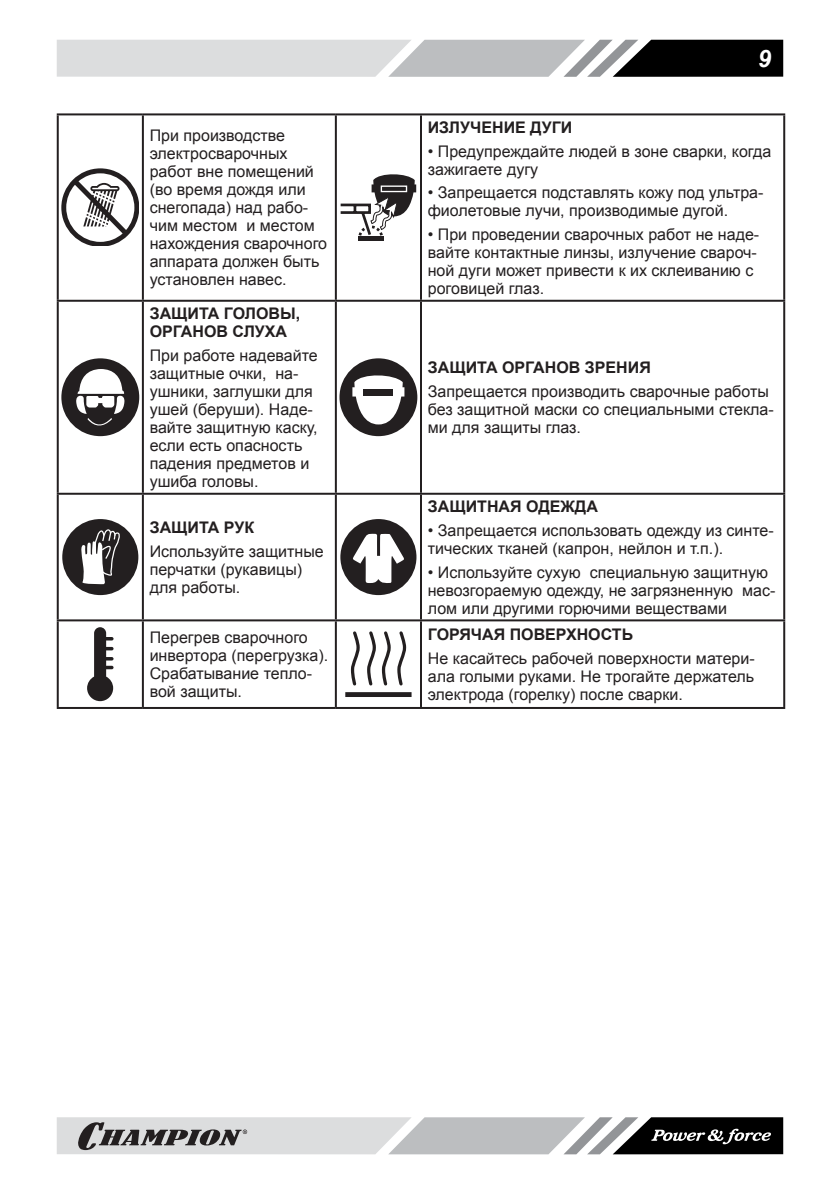
<style>
.page{position:relative;width:840px;height:1191px;background:#fff}
.page>*{position:absolute;margin:0;border:0;box-sizing:border-box;transform-origin:0 0}
.t1{font:italic 700 24px "Arial";color:#fff}
.t2{font:16px/18px "Arial";color:#231f20}
.t3{font:700 16px/18px "Arial";color:#231f20}
</style>
<div class="page">
<svg style="left:57px;top:40px;width:725px;height:37px;background:#a7a8a9"></svg>
<svg style="left:57px;top:1117px;width:725px;height:37px;background:#a1a2a3"></svg>
<hr style="left:57px;top:113px;width:86px;height:2px;background:#231f20">
<hr style="left:57px;top:115px;width:2px;height:185px;background:#231f20">
<hr style="left:143px;top:113px;width:192px;height:2px;background:#231f20">
<hr style="left:142px;top:115px;width:2px;height:185px;background:#231f20">
<hr style="left:335px;top:113px;width:86px;height:2px;background:#231f20">
<hr style="left:334px;top:115px;width:2px;height:185px;background:#231f20">
<hr style="left:421px;top:113px;width:363px;height:2px;background:#231f20">
<hr style="left:420px;top:115px;width:2px;height:185px;background:#231f20">
<hr style="left:782px;top:115px;width:2px;height:185px;background:#231f20">
<hr style="left:57px;top:300px;width:86px;height:2px;background:#231f20">
<hr style="left:57px;top:302px;width:2px;height:191px;background:#231f20">
<hr style="left:143px;top:300px;width:192px;height:2px;background:#231f20">
<hr style="left:142px;top:302px;width:2px;height:191px;background:#231f20">
<hr style="left:335px;top:300px;width:86px;height:2px;background:#231f20">
<hr style="left:334px;top:302px;width:2px;height:191px;background:#231f20">
<hr style="left:421px;top:300px;width:363px;height:2px;background:#231f20">
<hr style="left:420px;top:302px;width:2px;height:191px;background:#231f20">
<hr style="left:782px;top:302px;width:2px;height:191px;background:#231f20">
<hr style="left:57px;top:493px;width:86px;height:2px;background:#231f20">
<hr style="left:57px;top:495px;width:2px;height:124px;background:#231f20">
<hr style="left:143px;top:493px;width:192px;height:2px;background:#231f20">
<hr style="left:142px;top:495px;width:2px;height:124px;background:#231f20">
<hr style="left:335px;top:493px;width:86px;height:2px;background:#231f20">
<hr style="left:334px;top:495px;width:2px;height:124px;background:#231f20">
<hr style="left:421px;top:493px;width:363px;height:2px;background:#231f20">
<hr style="left:420px;top:495px;width:2px;height:124px;background:#231f20">
<hr style="left:782px;top:495px;width:2px;height:124px;background:#231f20">
<hr style="left:57px;top:619px;width:86px;height:2px;background:#231f20">
<hr style="left:57px;top:621px;width:2px;height:86px;background:#231f20">
<hr style="left:143px;top:619px;width:192px;height:2px;background:#231f20">
<hr style="left:142px;top:621px;width:2px;height:86px;background:#231f20">
<hr style="left:335px;top:619px;width:86px;height:2px;background:#231f20">
<hr style="left:334px;top:621px;width:2px;height:86px;background:#231f20">
<hr style="left:421px;top:619px;width:363px;height:2px;background:#231f20">
<hr style="left:420px;top:621px;width:2px;height:86px;background:#231f20">
<hr style="left:782px;top:621px;width:2px;height:86px;background:#231f20">
<hr style="left:57px;top:707px;width:86px;height:2px;background:#231f20">
<hr style="left:143px;top:707px;width:192px;height:2px;background:#231f20">
<hr style="left:335px;top:707px;width:86px;height:2px;background:#231f20">
<hr style="left:421px;top:707px;width:363px;height:2px;background:#231f20">
<svg style="left:61px;top:168px;width:78px;height:78px"></svg>
<hr style="left:358px;top:237px;width:25px;height:4px;background:#231f20">
<svg style="left:340px;top:174px;width:76px;height:64px"></svg>
<div style="left:61px;top:358px;width:78px;height:78px;background:#231f20;border-radius:50%"></div>
<svg style="left:76px;top:369px;width:48px;height:45px"></svg>
<svg style="left:87px;top:418px;width:25px;height:10px"></svg>
<div style="left:339px;top:358px;width:78px;height:78px;background:#231f20;border-radius:50%"></div>
<svg style="left:352px;top:375px;width:52px;height:49px"></svg>
<div style="left:363px;top:389px;width:30px;height:6px;background:#231f20"></div>
<div style="left:62px;top:519px;width:76px;height:76px;background:#231f20;border-radius:50%"></div>
<svg style="left:81px;top:529px;width:39px;height:55px"></svg>
<div style="left:340px;top:519px;width:76px;height:76px;background:#231f20;border-radius:50%"></div>
<svg style="left:353px;top:533px;width:51px;height:50px"></svg>
<svg style="left:87px;top:627px;width:26px;height:74px"></svg>
<div style="left:345px;top:692px;width:66px;height:5px;background:#231f20"></div>
<svg style="left:350px;top:631px;width:57px;height:55px"></svg>
<p class="t2" style="left:150px;top:127px;width:179px">при производстве электросварочных работ вне помещений (во время дождя или снегопада) над рабо&shy;чим местом и местом нахождения сварочного аппарата должен быть установлен навес.</p>
<p class="t3" style="left:150px;top:305px;width:152px">защита головы, органов Слуха</p>
<p class="t2" style="left:150px;top:346px;width:169px">при работе надевайте защитные очки, на&shy;ушники, заглушки для ушей (беруши). наде&shy;вайте защитную каску, если есть опасность падения предметов и ушиба головы.</p>
<p class="t3" style="left:150px;top:519px;width:106px">защита рук</p>
<p class="t2" style="left:150px;top:542px;width:175px">используйте защитные перчатки (рукавицы) для работы.</p>
<h1 class="t1" style="left:757px;top:44px;width:15px">9</h1>
<p class="t3" style="left:427px;top:119px;width:146px">излучение дуги</p>
<p class="t2" style="left:427px;top:142px;width:345px">• предупреждайте людей в зоне сварки, когда зажигаете дугу</p>
<p class="t2" style="left:427px;top:184px;width:337px">• запрещается подставлять кожу под ультра&shy;фиолетовые лучи, производимые дугой.</p>
<p class="t2" style="left:427px;top:225px;width:333px">• при проведении сварочных работ не наде&shy;вайте контактные линзы, излучение свароч&shy;ной дуги может привести к их склеиванию с роговицей глаз.</p>
<p class="t3" style="left:427px;top:359px;width:224px">защита органов зрения</p>
<p class="t2" style="left:427px;top:382px;width:347px">запрещается производить сварочные работы без защитной маски со специальными стекла&shy;ми для защиты глаз.</p>
<p class="t3" style="left:427px;top:498px;width:171px">защитная одежда</p>
<p class="t2" style="left:427px;top:521px;width:347px">• запрещается использовать одежду из синте&shy;тических тканей (капрон, нейлон и т.п.).</p>
<p class="t2" style="left:427px;top:563px;width:349px">• используйте сухую специальную защитную невозгораемую одежду, не загрязненную мас&shy;лом или другими горючими веществами</p>
<p class="t2" style="left:150px;top:628px;width:180px">перегрев сварочного инвертора (перегрузка). срабатывание тепло&shy;вой защиты.</p>
<p class="t3" style="left:427px;top:626px;width:207px">горячая поверхноСть</p>
<p class="t2" style="left:427px;top:649px;width:328px;text-align:justify">не касайтесь рабочей поверхности матери&shy;ала голыми руками. не трогайте держатель электрода (горелку) после сварки.</p>
</div>
